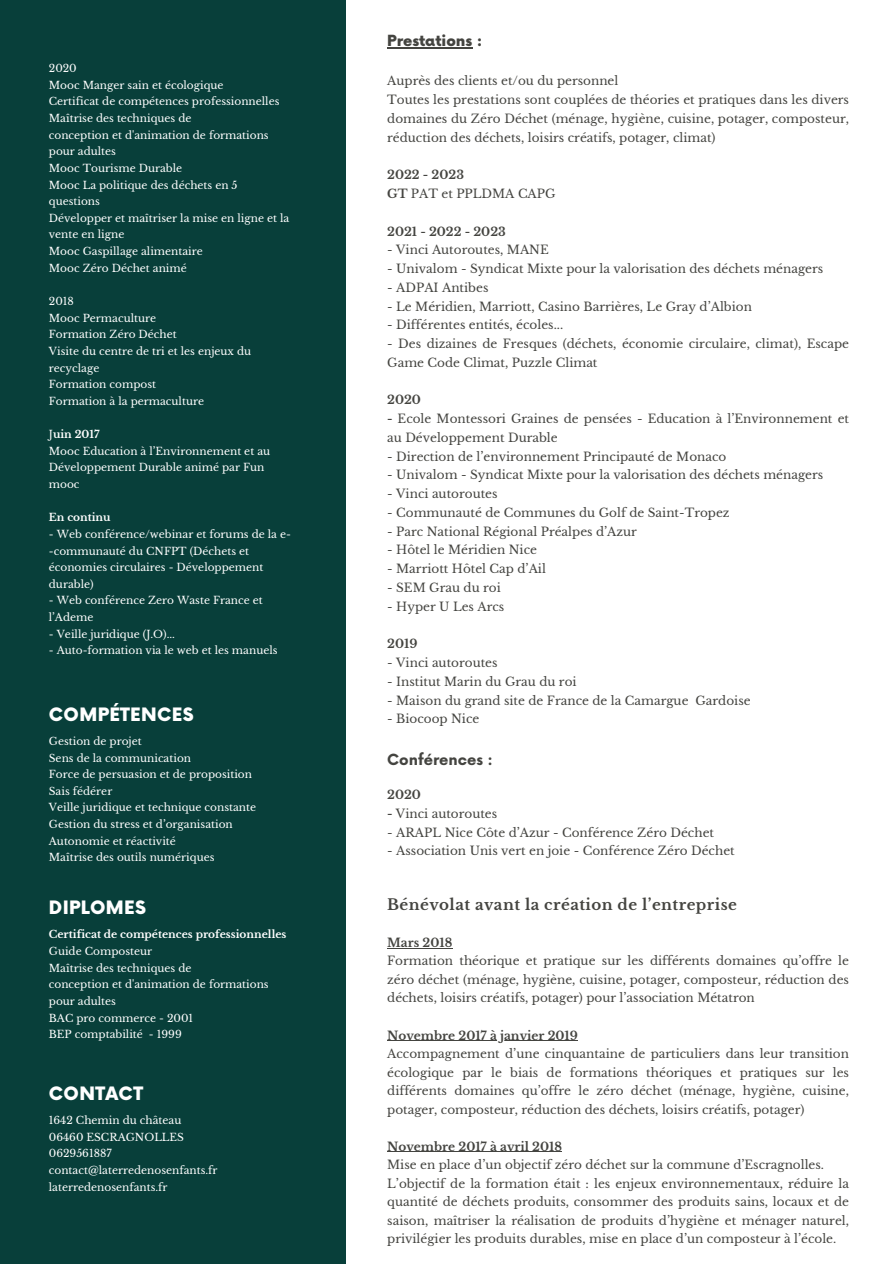
<style>
.page{position:relative;width:894px;height:1264px;background:#fff}
.page>*{position:absolute;margin:0;border:0;box-sizing:border-box;transform-origin:0 0}
.t1{font:900 18px "Now";letter-spacing:.02em;color:#fff}
.t2{font:700 15px "Libre Baskerville";letter-spacing:.03em;color:#444440}
.t3{font:900 15px "Now";color:#444440}
.t4{font:700 15px "Now";color:#444440}
.t5{font:12px/18.5px "Libre Baskerville";color:#444440}
.t6{font:700 12px "Libre Baskerville";color:#444440}
.t7{font:10.5px/16.6px "Libre Baskerville";color:#fff}
.t8{font:700 10.5px "Libre Baskerville";color:#fff}
.s1{font-weight:700}
</style>
<div class="page">
<div style="left:0;top:0;width:345px;height:1263px;background:#083f3a"></div>
<hr style="left:387px;top:47px;width:85px;height:2px;background:#444440">
<hr style="left:387px;top:947px;width:65px;height:1px;background:#444440">
<hr style="left:387px;top:1040px;width:190px;height:1px;background:#444440">
<hr style="left:387px;top:1151px;width:175px;height:1px;background:#444440">
<p class="t7" style="left:49px;top:60px;width:242px">2020<br>Mooc Manger sain et écologique<br>Certificat de compétences professionnelles<br>Maîtrise des techniques de<br>conception et d'animation de formations pour adultes<br>Mooc Tourisme Durable<br>Mooc La politique des déchets en 5 questions<br>Développer et maîtriser la mise en ligne et la vente en ligne<br>Mooc Gaspillage alimentaire<br>Mooc Zéro Déchet animé</p>
<p class="t7" style="left:49px;top:293px;width:204px">2018<br>Mooc Permaculture<br>Formation Zéro Déchet<br>Visite du centre de tri et les enjeux du recyclage<br>Formation compost<br>Formation à la permaculture</p>
<p class="t7" style="left:49px;top:426px;width:223px">J<span class="s1">uin 2017<br></span>Mooc Education à l’Environnement et au<br>Développement Durable animé par Fun mooc</p>
<p class="t8" style="left:49px;top:511px;width:63px">En continu</p>
<p class="t7" style="left:49px;top:526px;width:243px">- Web conférence/webinar et forums de la e--communauté du CNFPT (Déchets et économies circulaires - Développement durable)</p>
<p class="t7" style="left:49px;top:592px;width:215px">- Web conférence Zero Waste France et l’Ademe</p>
<p class="t7" style="left:49px;top:625px;width:128px">- Veille juridique (J.O)...</p>
<p class="t7" style="left:49px;top:642px;width:230px">- Auto-formation via le web et les manuels</p>
<h1 class="t1" style="left:49px;top:704px;width:146px">COMPÉTENCES</h1>
<p class="t7" style="left:49px;top:733px;width:209px">Gestion de projet<br>Sens de la communication<br>Force de persuasion et de proposition<br>Sais fédérer<br>Veille juridique et technique constante<br>Gestion du stress et d’organisation<br>Autonomie et réactivité<br>Maîtrise des outils numériques</p>
<h1 class="t1" style="left:49px;top:898px;width:99px">DIPLOMES</h1>
<p class="t8" style="left:49px;top:928px;width:239px">Certificat de compétences professionnelles</p>
<p class="t7" style="left:49px;top:943px;width:221px">Guide Composteur<br>Maîtrise des techniques de<br>conception et d'animation de formations pour adultes<br>BAC pro commerce - 2001<br>BEP comptabilité - 1999</p>
<h1 class="t1" style="left:49px;top:1083px;width:96px">CONTACT</h1>
<p class="t7" style="left:49px;top:1112px;width:170px">1642 Chemin du château<br>06460 ESCRAGNOLLES<br>0629561887 contact@laterredenosenfants.fr laterredenosenfants.fr</p>
<p class="t3" style="left:387px;top:33px;width:97px">Prestations :</p>
<p class="t5" style="left:387px;top:72px;width:463px">Auprès des clients et/ou du personnel<br>Toutes les prestations sont couplées de théories et pratiques dans les divers domaines du Zéro Déchet (ménage, hygiène, cuisine, potager, composteur, réduction des déchets, loisirs créatifs, potager, climat)</p>
<p class="t5" style="left:387px;top:166px;width:170px"><span class="s1">2022 - 2023<br>GT</span> PAT et PPLDMA CAPG</p>
<p class="t6" style="left:387px;top:224px;width:120px">2021 - 2022 - 2023</p>
<p class="t5" style="left:387px;top:241px;width:163px">- Vinci Autoroutes, MANE</p>
<p class="t5" style="left:387px;top:260px;width:437px">- Univalom - Syndicat Mixte pour la valorisation des déchets ménagers</p>
<p class="t5" style="left:387px;top:278px;width:103px">- ADPAI Antibes</p>
<p class="t5" style="left:387px;top:297px;width:366px">- Le Méridien, Marriott, Casino Barrières, Le Gray d’Albion</p>
<p class="t5" style="left:387px;top:316px;width:177px">- Différentes entités, écoles...</p>
<p class="t5" style="left:387px;top:334px;width:463px">- Des dizaines de Fresques (déchets, économie circulaire, climat), Escape<br>Game Code Climat, Puzzle Climat</p>
<p class="t6" style="left:387px;top:393px;width:35px">2020</p>
<p class="t5" style="left:387px;top:409px;width:463px"><span class="s1">-</span> Ecole Montessori Graines de pensées - Education à l’Environnement et au Développement Durable</p>
<p class="t5" style="left:387px;top:447px;width:340px">- Direction de l’environnement Principauté de Monaco</p>
<p class="t5" style="left:387px;top:466px;width:437px">- Univalom - Syndicat Mixte pour la valorisation des déchets ménagers</p>
<p class="t5" style="left:387px;top:485px;width:112px">- Vinci autoroutes</p>
<p class="t5" style="left:387px;top:503px;width:344px">- Communauté de Communes du Golf de Saint-Tropez</p>
<p class="t5" style="left:387px;top:522px;width:251px">- Parc National Régional Préalpes d’Azur</p>
<p class="t5" style="left:387px;top:541px;width:151px">- Hôtel le Méridien Nice</p>
<p class="t5" style="left:387px;top:560px;width:160px">- Marriott Hôtel Cap d’Ail</p>
<p class="t5" style="left:387px;top:578px;width:115px">- SEM Grau du roi</p>
<p class="t5" style="left:387px;top:597px;width:119px">- Hyper U Les Arcs</p>
<p class="t6" style="left:387px;top:636px;width:32px">2019</p>
<p class="t5" style="left:387px;top:653px;width:112px">- Vinci autoroutes</p>
<p class="t5" style="left:387px;top:672px;width:191px">- Institut Marin du Grau du roi</p>
<p class="t5" style="left:387px;top:691px;width:365px">- Maison du grand site de France de la Camargue Gardoise</p>
<p class="t5" style="left:387px;top:710px;width:94px">- Biocoop Nice</p>
<p class="t4" style="left:387px;top:751px;width:107px">Conférences :</p>
<p class="t6" style="left:387px;top:787px;width:35px">2020</p>
<p class="t5" style="left:387px;top:804px;width:111px"><span class="s1">-</span> Vinci autoroutes</p>
<p class="t5" style="left:387px;top:823px;width:328px">- ARAPL Nice Côte d’Azur - Conférence Zéro Déchet</p>
<p class="t5" style="left:387px;top:842px;width:349px">- Association Unis vert en joie - Conférence Zéro Déchet</p>
<p class="t2" style="left:387px;top:895px;width:351px">Bénévolat avant la création de l’entreprise</p>
<p class="t6" style="left:387px;top:935px;width:67px">Mars 2018</p>
<p class="t5" style="left:387px;top:952px;width:463px;text-align:justify">Formation théorique et pratique sur les différents domaines qu’offre le zéro déchet (ménage, hygiène, cuisine, potager, composteur, réduction des déchets, loisirs créatifs, potager) pour l’association Métatron</p>
<p class="t6" style="left:387px;top:1027px;width:192px">Novembre 2017 à janvier 2019</p>
<p class="t5" style="left:387px;top:1044px;width:463px;text-align:justify">Accompagnement d’une cinquantaine de particuliers dans leur transition écologique par le biais de formations théoriques et pratiques sur les différents domaines qu’offre le zéro déchet (ménage, hygiène, cuisine, potager, composteur, réduction des déchets, loisirs créatifs, potager)</p>
<p class="t6" style="left:387px;top:1138px;width:176px">Novembre 2017 à avril 2018</p>
<p class="t5" style="left:387px;top:1155px;width:463px">Mise en place d’un objectif zéro déchet sur la commune d’Escragnolles.<br>L’objectif de la formation était : les enjeux environnementaux, réduire la quantité de déchets produits, consommer des produits sains, locaux et de saison, maîtriser la réalisation de produits d’hygiène et ménager naturel, privilégier les produits durables, mise en place d’un composteur à l’école.</p>
</div>
